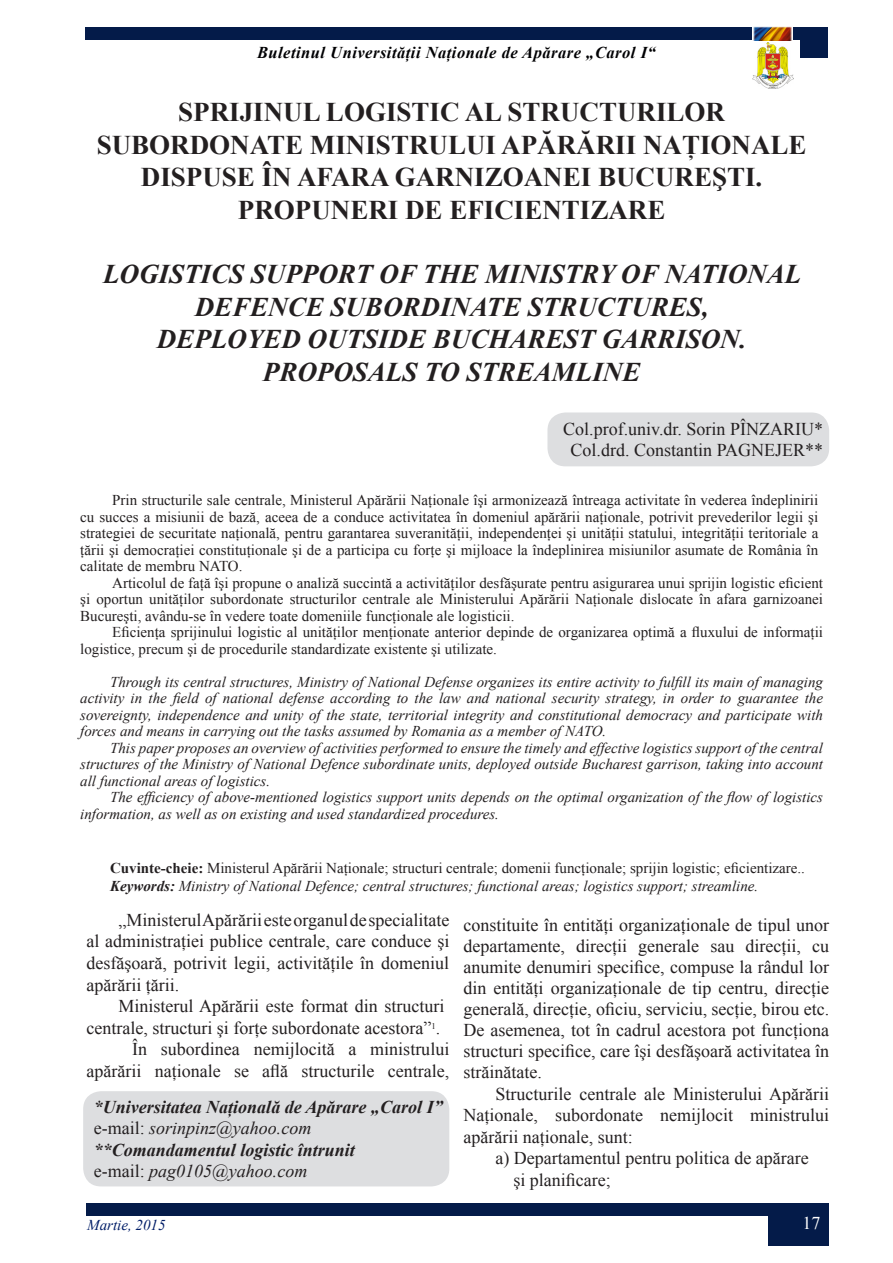
<style>
.page{position:relative;width:893px;height:1263px;background:#fff}
.page>*{position:absolute;margin:0;border:0;box-sizing:border-box;transform-origin:0 0}
.t1{font:700 27px/32.4px "Times New Roman";color:#231f20;text-align:center}
.t2{font:italic 700 27px/32.4px "Times New Roman";color:#231f20;text-align:center}
.t3{font:18px/21.6px "Times New Roman";color:#231f20;text-align:justify}
.t4{font:italic 700 18px "Times New Roman";color:#231f20}
.t5{font:italic 18px "Times New Roman";color:#231f20}
.t6{font:18px "Times New Roman";color:#fff}
.t7{font:italic 700 16.5px "Times New Roman";letter-spacing:.03em;color:#000103}
.t8{font:15px/16.5px "Times New Roman";color:#231f20;text-align:justify}
.t9{font:italic 15px/16.5px "Times New Roman";color:#231f20;text-align:justify}
.t10{font:italic 15px "Times New Roman";color:#001d67}
.s1{font-weight:700}
.s2{font-style:normal}
</style>
<div class="page">
<img style="left:753px;top:43px;width:40px;height:45px">
<div style="left:85px;top:27px;width:743px;height:13px;background:#041b49"></div>
<img style="left:752px;top:27px;width:40px;height:13px">
<div style="left:800px;top:36px;width:28px;height:22px;background:#041b49"></div>
<div style="left:87px;top:1203px;width:742px;height:13px;background:#041b49"></div>
<div style="left:768px;top:1216px;width:61px;height:29px;background:#041b49"></div>
<div style="left:547px;top:412px;width:282px;height:54px;background:#dddee0;border-radius:18px"></div>
<div style="left:83px;top:1091px;width:366px;height:95px;background:#dddee0;border-radius:18px"></div>
<p class="t7" style="left:257px;top:41px;width:400px">Buletinul Universităţii Naţionale de Apărare „Carol I“</p>
<p class="t1" style="left:97px;top:95px;width:711px">SPRIJINUL LOGISTIC AL STRUCTURILOR SUBORDONATE MINISTRULUI APĂRĂRII NAŢIONALE DISPUSE ÎN AFARA GARNIZOANEI BUCUREŞTI.<br>PROPUNERI DE EFICIENTIZARE</p>
<p class="t2" style="left:103px;top:257px;width:700px">LOGISTICS SUPPORT OF THE MINISTRY OF NATIONAL<br>DEFENCE SUBORDINATE STRUCTURES,</p>
<p class="t2" style="left:157px;top:322px;width:591px">DEPLOYED OUTSIDE BUCHAREST GARRISON.<br>PROPOSALS TO STREAMLINE</p>
<p class="t3" style="left:563px;top:417px;width:261px">Col.prof.univ.dr. Sorin PÎNZARIU*</p>
<p class="t3" style="left:571px;top:439px;width:254px">Col.drd. Constantin PAGNEJER**</p>
<p class="t8" style="left:80px;top:492px;width:739px;text-indent:32px">Prin structurile sale centrale, Ministerul Apărării Naţionale îşi armonizează întreaga activitate în vederea îndeplinirii cu succes a misiunii de bază, aceea de a conduce activitatea în domeniul apărării naţionale, potrivit prevederilor legii şi strategiei de securitate naţională, pentru garantarea suveranităţii, independenţei şi unităţii statului, integrităţii teritoriale a ţării şi democraţiei constituţionale şi de a participa cu forţe şi mijloace la îndeplinirea misiunilor asumate de România în calitate de membru NATO.</p>
<p class="t8" style="left:80px;top:574px;width:744px;text-indent:32px">Articolul de faţă îşi propune o analiză succintă a activităţilor desfăşurate pentru asigurarea unui sprijin logistic eficient şi oportun unităţilor subordonate structurilor centrale ale Ministerului Apărării Naţionale dislocate în afara garnizoanei Bucureşti, avându-se în vedere toate domeniile funcţionale ale logisticii.</p>
<p class="t8" style="left:80px;top:624px;width:744px;text-indent:32px">Eficienţa sprijinului logistic al unităţilor menţionate anterior depinde de organizarea optimă a fluxului de informaţii logistice, precum şi de procedurile standardizate existente şi utilizate.</p>
<p class="t9" style="left:80px;top:673px;width:744px;text-indent:30px">Through its central structures, Ministry of National Defense organizes its entire activity to fulfill its main of managing activity in the field of national defense according to the law and national security strategy, in order to guarantee the sovereignty, independence and unity of the state, territorial integrity and constitutional democracy and participate with forces and means in carrying out the tasks assumed by Romania as a member of NATO.</p>
<p class="t9" style="left:80px;top:739px;width:744px;text-indent:30px">This paper proposes an overview of activities performed to ensure the timely and effective logistics support of the central structures of the Ministry of National Defence subordinate units, deployed outside Bucharest garrison, taking into account all functional areas of logistics.</p>
<p class="t9" style="left:80px;top:788px;width:744px;text-indent:30px">The efficiency of above-mentioned logistics support units depends on the optimal organization of the flow of logistics information, as well as on existing and used standardized procedures.</p>
<p class="t8" style="left:110px;top:859px;width:696px"><span class="s1">Cuvinte-cheie:</span> Ministerul Apărării Naţionale; structuri centrale; domenii funcţionale; sprijin logistic; eficientizare..</p>
<p class="t9" style="left:110px;top:877px;width:650px"><span class="s1">Keywords:</span> Ministry of National Defence; central structures; functional areas; logistics support; streamline.</p>
<p class="t3" style="left:86px;top:908px;width:364px;text-indent:32px">„Ministerul Apărării este organul de specialitate al administraţiei publice centrale, care conduce şi desfăşoară, potrivit legii, activităţile în domeniul apărării ţării.</p>
<p class="t3" style="left:86px;top:995px;width:360px;text-align:right">Ministerul Apărării este format din structuri centrale, structuri şi forţe subordonate acestora”<sup>1</sup>.</p>
<p class="t3" style="left:86px;top:1038px;width:364px;text-align:right">În subordinea nemijlocită a ministrului apărării naţionale se află structurile centrale,</p>
<p class="t4" style="left:94px;top:1094px;width:350px">*Universitatea Naţională de Apărare „Carol I”</p>
<p class="t5" style="left:94px;top:1116px;width:219px"><span class="s2">e-mail:</span> sorinpinz@yahoo.com</p>
<p class="t4" style="left:94px;top:1137px;width:263px">**Comandamentul logistic întrunit</p>
<p class="t5" style="left:94px;top:1159px;width:215px"><span class="s2">e-mail:</span> pag0105@yahoo.com</p>
<p class="t3" style="left:463px;top:914px;width:367px;line-height:21px">constituite în entităţi organizaţionale de tipul unor departamente, direcţii generale sau direcţii, cu anumite denumiri specifice, compuse la rândul lor din entităţi organizaţionale de tip centru, direcţie generală, direcţie, oficiu, serviciu, secţie, birou etc.<br>De asemenea, tot în cadrul acestora pot funcţiona structuri specifice, care îşi desfăşoară activitatea în străinătate.</p>
<p class="t3" style="left:463px;top:1082px;width:367px;text-indent:32px">Structurile centrale ale Ministerului Apărării Naţionale, subordonate nemijlocit ministrului apărării naţionale, sunt:</p>
<p class="t3" style="left:495px;top:1147px;width:315px">a) Departamentul pentru politica de apărare</p>
<p class="t3" style="left:513px;top:1169px;width:99px">şi planificare;</p>
<p class="t10" style="left:87px;top:1215px;width:80px">Martie, 2015</p>
<p class="t6" style="left:802px;top:1210px;width:19px">17</p>
</div>
